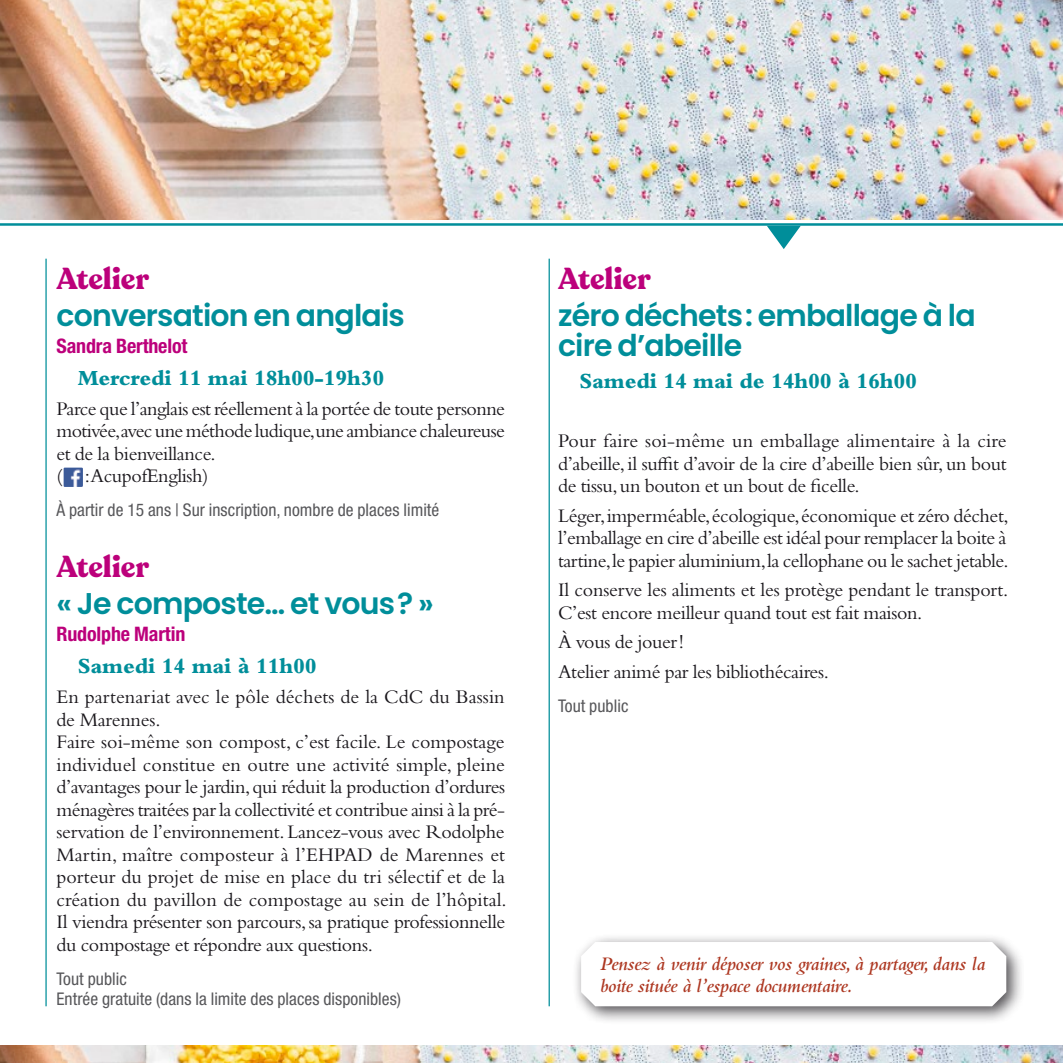
<style>
.page{position:relative;width:1063px;height:1063px;background:#fff}
.page>*{position:absolute;margin:0;border:0;box-sizing:border-box;transform-origin:0 0}
.t1{font:600 30px/30px "Poppins";letter-spacing:-.025em;color:#008e9a}
.t2{font:700 30px "Recoleta";letter-spacing:-.005em;color:#bc007b}
.t3{font:800 22.5px "Bembo Std";letter-spacing:-.01em;color:#008e9a}
.t4{font:20px/22.5px "Bembo Std";letter-spacing:-.02em;color:#1a171c}
.t5{font:italic 600 20px/22.5px "Bembo Std";letter-spacing:-.02em;color:#ad3721}
.t6{font:700 condensed 20px "Helvetica Neue LT Std";letter-spacing:-.005em;color:#bc007b}
.t7{font:condensed 17.5px/20px "Helvetica Neue LT Std";letter-spacing:.005em;color:#57575a}
</style>
<div class="page">
<img style="left:64px;top:468px;width:19px;height:19px">
<hr style="left:0;top:223px;width:1063px;height:3px;background:#008e9a">
<svg style="left:767px;top:226px;width:34px;height:23px"></svg>
<img style="left:1px;top:0;width:1062px;height:220px">
<img style="left:1px;top:1045px;width:1062px;height:18px">
<div style="left:572px;top:933px;width:453px;height:92px;background:#1a171c;opacity:.75"></div>
<svg style="left:581px;top:942px;width:425px;height:64px"></svg>
<img style="left:0;top:0;width:1px;height:220px">
<svg style="left:0;top:1045px;width:1px;height:18px"></svg>
<hr style="left:45px;top:259px;width:2px;height:747px;background:#008e9a">
<hr style="left:549px;top:259px;width:1px;height:747px;background:#008e9a">
<h1 class="t2" style="left:56px;top:259px;width:94px">Atelier</h1>
<h1 class="t1" style="left:56px;top:300px;width:350px">conversation en anglais</h1>
<p class="t6" style="left:56px;top:334px;width:133px">Sandra Berthelot</p>
<p class="t3" style="left:78px;top:365px;width:308px">Mercredi 11 mai 18h00-19h30</p>
<p class="t4" style="left:56px;top:397px;width:450px">Parce que l’anglais est réellement à la portée de toute personne motivée,avec une méthode ludique,une ambiance chaleureuse et de la bienveillance.<br>( :AcupofEnglish)</p>
<p class="t7" style="left:56px;top:500px;width:384px">À partir de 15 ans | Sur inscription, nombre de places limité</p>
<h1 class="t2" style="left:56px;top:548px;width:94px">Atelier</h1>
<h1 class="t1" style="left:56px;top:589px;width:379px">« Je composte… et vous? »</h1>
<p class="t6" style="left:56px;top:622px;width:130px">Rudolphe Martin</p>
<p class="t3" style="left:78px;top:654px;width:241px">Samedi 14 mai à 11h00</p>
<p class="t4" style="left:56px;top:685px;width:452px">En partenariat avec le pôle déchets de la CdC du Bassin de Marennes.<br>Faire soi-même son compost, c’est facile. Le compostage individuel constitue en outre une activité simple, pleine d’avantages pour le jardin, qui réduit la production d’ordures ménagères traitées par la collectivité et contribue ainsi à la pré&shy;servation de l’environnement. Lancez-vous avec Rodolphe Martin, maître composteur à l’EHPAD de Marennes et porteur du projet de mise en place du tri sélectif et de la création du pavillon de compostage au sein de l’hôpital.<br>Il viendra présenter son parcours, sa pratique professionnelle du compostage et répondre aux questions.</p>
<p class="t7" style="left:56px;top:968px;width:346px">Tout public<br>Entrée gratuite (dans la limite des places disponibles)</p>
<h1 class="t2" style="left:558px;top:259px;width:94px">Atelier</h1>
<h1 class="t1" style="left:558px;top:300px;width:419px">zéro déchets: emballage à la cire d’abeille</h1>
<p class="t3" style="left:579px;top:368px;width:339px">Samedi 14 mai de 14h00 à 16h00</p>
<p class="t4" style="left:558px;top:429px;width:450px;text-align:justify">Pour faire soi-même un emballage alimentaire à la cire d’abeille, il suffit d’avoir de la cire d’abeille bien sûr, un bout de tissu, un bouton et un bout de ficelle.</p>
<p class="t4" style="left:558px;top:504px;width:452px;text-align:justify">Léger, imperméable, écologique, économique et zéro déchet, l’emballage en cire d’abeille est idéal pour remplacer la boite à tartine, le papier aluminium, la cellophane ou le sachet jetable.</p>
<p class="t4" style="left:558px;top:578px;width:452px">Il conserve les aliments et les protège pendant le transport.<br>C’est encore meilleur quand tout est fait maison.</p>
<p class="t4" style="left:558px;top:627px;width:272px;line-height:29.5px">À vous de jouer!<br>Atelier animé par les bibliothécaires.</p>
<p class="t7" style="left:558px;top:696px;width:72px">Tout public</p>
<p class="t5" style="left:600px;top:952px;width:386px">Pensez à venir déposer vos graines, à partager, dans la boite située à l’espace documentaire.</p>
</div>
